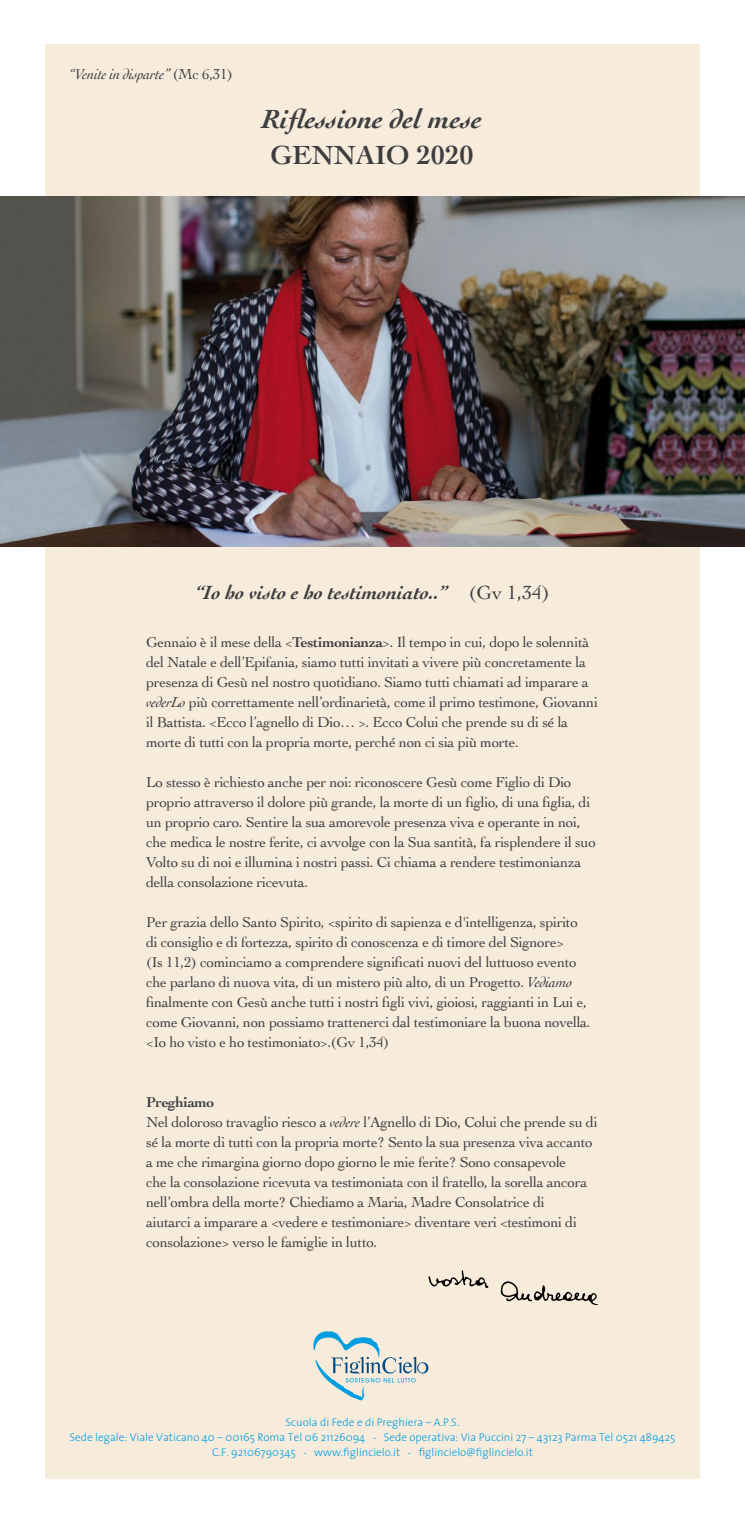
<style>
.page{position:relative;width:745px;height:1524px;background:#fff}
.page>*{position:absolute;margin:0;border:0;box-sizing:border-box;transform-origin:0 0}
.t1{font:italic 700 27.5px "Cochin";color:#3e3d40}
.t2{font:700 27.5px "Cochin";color:#3e3d40}
.t3{font:italic 700 20px "Cochin";color:#3e3d40}
.t4{font:15px/20px "Cochin";letter-spacing:-.02em;color:#3e3d40}
.t5{font:italic 15px "Cochin";letter-spacing:-.02em;color:#3e3d40}
.t6{font:300 11.25px/15px "The Sans";color:#009ee0;text-align:center}
.s1{font-style:normal}
.s2{font-weight:400;font-style:normal}
.s3{font-weight:700}
.s4{font-style:italic}
</style>
<div class="page">
<div style="left:45px;top:45px;width:654px;height:1434px;background:#f7ecdc"></div>
<svg style="left:313px;top:1331px;width:115px;height:69px"></svg>
<svg style="left:428px;top:1270px;width:60px;height:18px"></svg>
<svg style="left:500px;top:1281px;width:98px;height:24px"></svg>
<img style="left:0;top:196px;width:744px;height:350px">
<p class="t5" style="left:69px;top:64px;width:165px">“Venite in disparte” <span class="s1">(Mc 6,31)</span></p>
<h1 class="t1" style="left:262px;top:100px;width:221px">Riflessione del mese</h1>
<h1 class="t2" style="left:270px;top:136px;width:205px">GENNAIO 2020</h1>
<h2 class="t3" style="left:195px;top:579px;width:356px">“Io ho visto e ho testimoniato..” <span class="s2">(Gv 1,34)</span></h2>
<p class="t4" style="left:146px;top:631px;width:453px">Gennaio è il mese della &lt;<span class="s3">Testimonianza</span>&gt;. Il tempo in cui, dopo le solennità del Natale e dell’Epifania, siamo tutti invitati a vivere più concretamente la presenza di Gesù nel nostro quotidiano. Siamo tutti chiamati ad imparare a <span class="s4">vederLo</span> più correttamente nell’ordinarietà, come il primo testimone, Giovanni il Battista. &lt;Ecco l’agnello di Dio… &gt;. Ecco Colui che prende su di sé la morte di tutti con la propria morte, perché non ci sia più morte.</p>
<p class="t4" style="left:146px;top:771px;width:451px">Lo stesso è richiesto anche per noi: riconoscere Gesù come Figlio di Dio proprio attraverso il dolore più grande, la morte di un figlio, di una figlia, di un proprio caro. Sentire la sua amorevole presenza viva e operante in noi, che medica le nostre ferite, ci avvolge con la Sua santità, fa risplendere il suo Volto su di noi e illumina i nostri passi. Ci chiama a rendere testimonianza della consolazione ricevuta.</p>
<p class="t4" style="left:146px;top:911px;width:446px">Per grazia dello Santo Spirito, &lt;spirito di sapienza e d'intelligenza, spirito di consiglio e di fortezza, spirito di conoscenza e di timore del Signore&gt;<br>(Is 11,2) cominciamo a comprendere significati nuovi del luttuoso evento che parlano di nuova vita, di un mistero più alto, di un Progetto. <span class="s4">Vediamo </span>finalmente con Gesù anche tutti i nostri figli vivi, gioiosi, raggianti in Lui e, come Giovanni, non possiamo trattenerci dal testimoniare la buona novella. &lt;Io ho visto e ho testimoniato&gt;.(Gv 1,34)</p>
<p class="t4" style="left:146px;top:1091px;width:452px"><span class="s3">Preghiamo<br></span>Nel doloroso travaglio riesco a <span class="s4">vedere</span> l’Agnello di Dio, Colui che prende su di sé la morte di tutti con la propria morte? Sento la sua presenza viva accanto a me che rimargina giorno dopo giorno le mie ferite? Sono consapevole<br>che la consolazione ricevuta va testimoniata con il fratello, la sorella ancora nell’ombra della morte? Chiediamo a Maria, Madre Consolatrice di<br>aiutarci a imparare a &lt;vedere e testimoniare&gt; diventare veri &lt;testimoni di consolazione&gt; verso le famiglie in lutto.</p>
<p class="t6" style="left:69px;top:1414px;width:607px">Scuola di Fede e di Preghiera – A.P.S.<br>Sede legale: Viale Vaticano 40 – 00165 Roma Tel 06 21126094 - Sede operativa: Via Puccini 27 – 43123 Parma Tel 0521 489425<br>C.F. 92106790345 - www.figlincielo.it - figlincielo@figlincielo.it</p>
</div>
